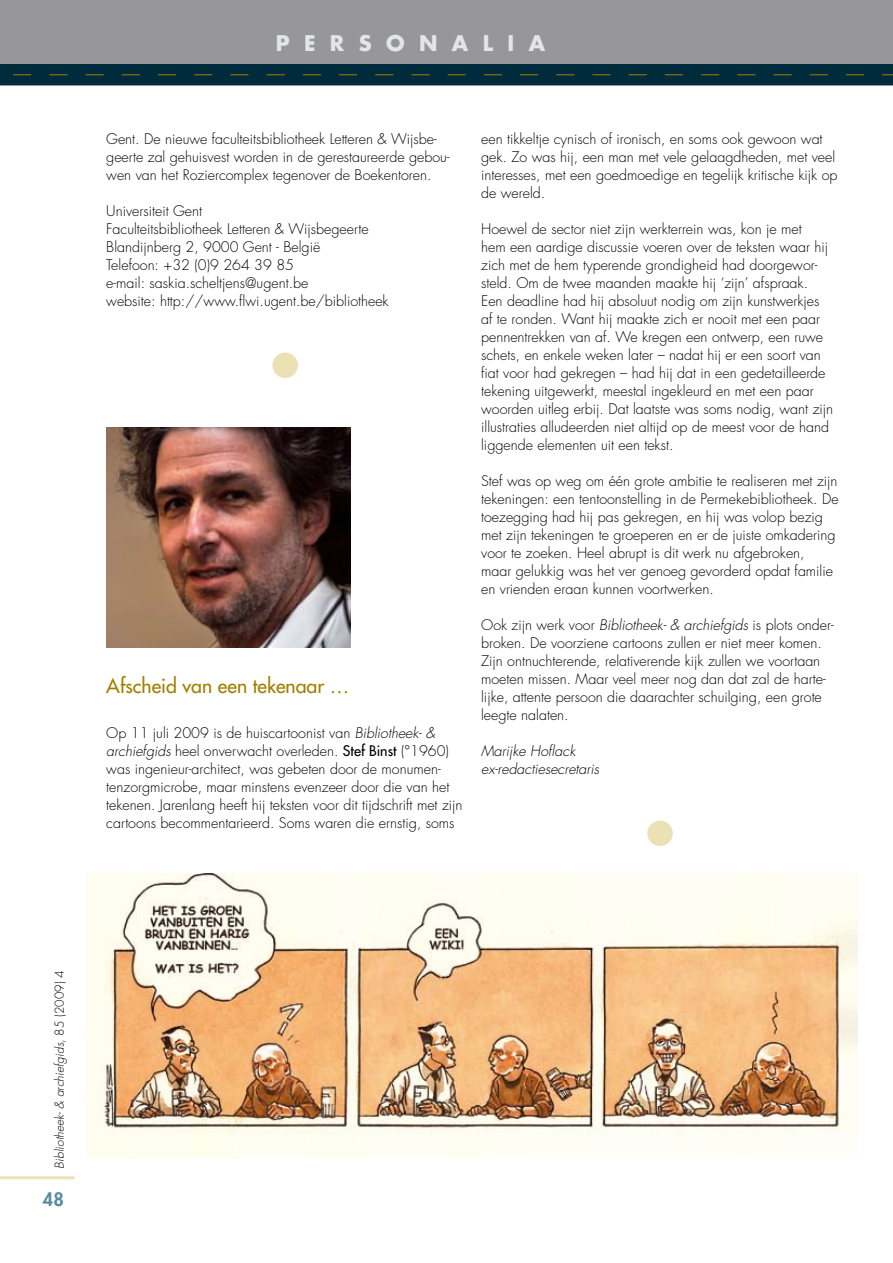
<style>
.page{position:relative;width:893px;height:1263px;background:#fff}
.page>*{position:absolute;margin:0;border:0;box-sizing:border-box;transform-origin:0 0}
.t1{font:700 21px "Futura";color:#e3e5e6}
.t2{font:19.5px "Futura";color:#a18000}
.t3{font:800 18px "Futura";color:#588b9d}
.t4{font:300 14.25px/18px "Futura";color:#000}
.t5{font:italic 300 14.25px/18px "Futura";color:#000}
.t6{font:italic 300 12px "Futura";color:#000}
.s1{font-style:italic}
.s2{font-weight:400}
.s3{font-style:normal}
</style>
<div class="page">
<div style="left:0;top:0;width:893px;height:85px;background:#97979b"></div>
<div style="left:0;top:64px;width:893px;height:21px;background:#002b3d"></div>
<svg style="left:13px;top:74px;width:880px;height:1px"></svg>
<div style="left:272px;top:352px;width:26px;height:26px;background:#ece1b4;border-radius:50%"></div>
<div style="left:647px;top:820px;width:26px;height:26px;background:#ece1b4;border-radius:50%"></div>
<img style="left:87px;top:873px;width:771px;height:284px">
<hr style="left:0;top:1176px;width:74px;height:3px;background:#ece1b4">
<img style="left:107px;top:427px;width:244px;height:220px">
<h1 class="t1" style="left:276px;top:29px;width:271px">P E R S O N A L I A</h1>
<p class="t4" style="left:106px;top:130px;width:345px">Gent. De nieuwe faculteitsbibliotheek Letteren &amp; Wijsbe&shy;geerte zal gehuisvest worden in de gerestaureerde gebou&shy;wen van het Roziercomplex tegenover de Boekentoren.</p>
<p class="t4" style="left:106px;top:202px;width:284px">Universiteit Gent<br>Faculteitsbibliotheek Letteren &amp; Wijsbegeerte Blandijnberg 2, 9000 Gent - België<br>Telefoon: +32 (0)9 264 39 85<br>e-mail: saskia.scheltjens@ugent.be<br>website: http://www.flwi.ugent.be/bibliotheek</p>
<h2 class="t2" style="left:106px;top:673px;width:245px">Afscheid van een tekenaar …</h2>
<p class="t4" style="left:106px;top:724px;width:358px">Op 11 juli 2009 is de huiscartoonist van <span class="s1">Bibliotheek- &amp; archiefgids</span> heel onverwacht overleden. <span class="s2">Stef Binst</span> (°1960) was ingenieur-architect, was gebeten door de monumen&shy;tenzorgmicrobe, maar minstens evenzeer door die van het tekenen. Jarenlang heeft hij teksten voor dit tijdschrift met zijn cartoons becommentarieerd. Soms waren die ernstig, soms</p>
<p class="t4" style="left:481px;top:130px;width:358px">een tikkeltje cynisch of ironisch, en soms ook gewoon wat gek. Zo was hij, een man met vele gelaagdheden, met veel interesses, met een goedmoedige en tegelijk kritische kijk op de wereld.</p>
<p class="t4" style="left:481px;top:220px;width:353px">Hoewel de sector niet zijn werkterrein was, kon je met<br>hem een aardige discussie voeren over de teksten waar hij zich met de hem typerende grondigheid had doorgewor&shy;steld. Om de twee maanden maakte hij ‘zijn’ afspraak.<br>Een deadline had hij absoluut nodig om zijn kunstwerkjes af te ronden. Want hij maakte zich er nooit met een paar pennentrekken van af. We kregen een ontwerp, een ruwe schets, en enkele weken later – nadat hij er een soort van fiat voor had gekregen – had hij dat in een gedetailleerde tekening uitgewerkt, meestal ingekleurd en met een paar woorden uitleg erbij. Dat laatste was soms nodig, want zijn illustraties alludeerden niet altijd op de meest voor de hand liggende elementen uit een tekst.</p>
<p class="t4" style="left:481px;top:472px;width:359px">Stef was op weg om één grote ambitie te realiseren met zijn tekeningen: een tentoonstelling in de Permekebibliotheek. De toezegging had hij pas gekregen, en hij was volop bezig met zijn tekeningen te groeperen en er de juiste omkadering voor te zoeken. Heel abrupt is dit werk nu afgebroken,<br>maar gelukkig was het ver genoeg gevorderd opdat familie en vrienden eraan kunnen voortwerken.</p>
<p class="t4" style="left:481px;top:616px;width:354px">Ook zijn werk voor <span class="s1">Bibliotheek- &amp; archiefgids</span> is plots onder&shy;broken. De voorziene cartoons zullen er niet meer komen.<br>Zijn ontnuchterende, relativerende kijk zullen we voortaan moeten missen. Maar veel meer nog dan dat zal de harte&shy;lijke, attente persoon die daarachter schuilging, een grote leegte nalaten.</p>
<p class="t5" style="left:481px;top:742px;width:120px">Marijke Hoflack ex-redactiesecretaris</p>
<p class="t6" style="left:52px;top:1168px;width:200px;rotate:-90deg">Bibliotheek- &amp; archiefgids<span class="s3">, 85 (2009) 4</span></p>
<p class="t3" style="left:43px;top:1188px;width:22px">48</p>
</div>
